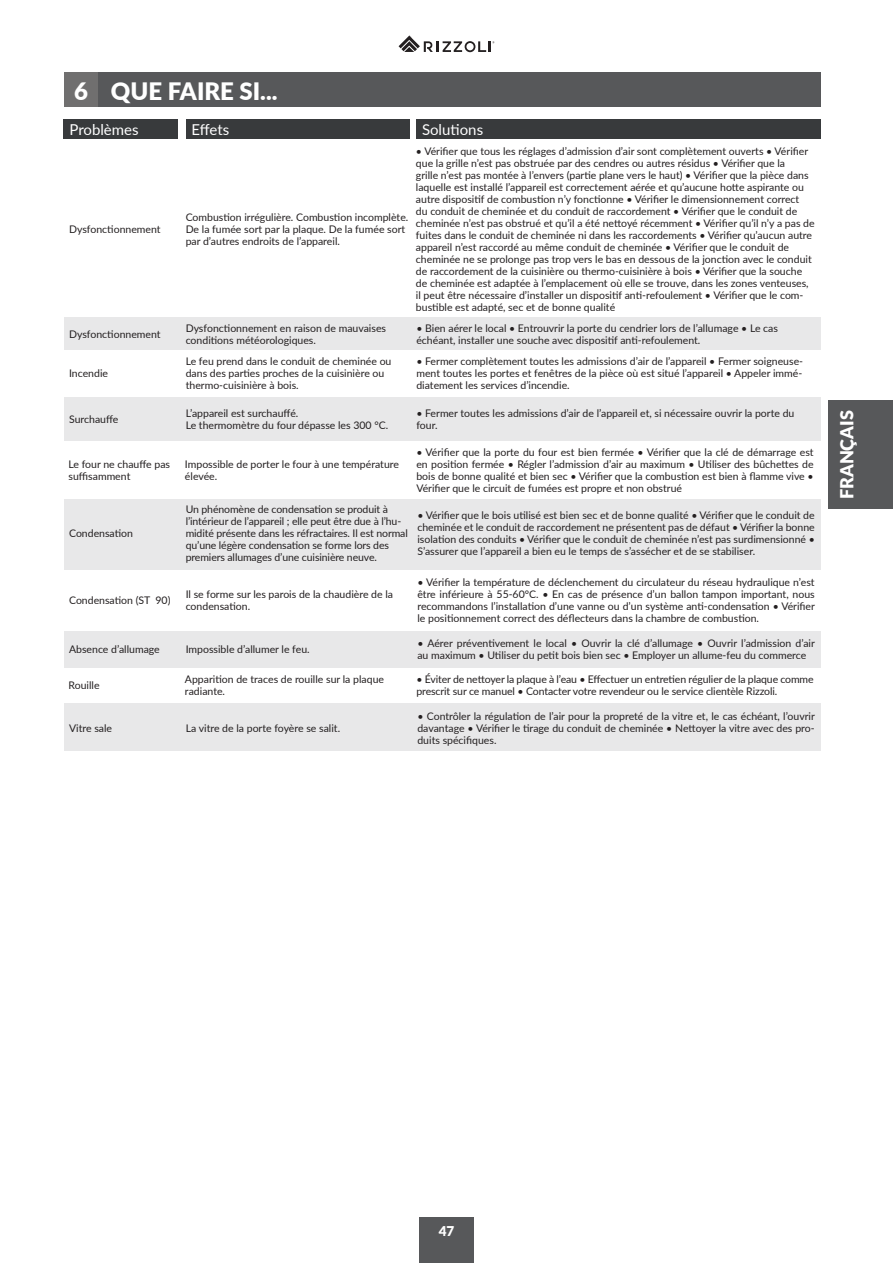
<style>
.page{position:relative;width:893px;height:1263px;background:#fff}
.page>*{position:absolute;margin:0;border:0;box-sizing:border-box;transform-origin:0 0}
.t1{font:900 24px "Lato";color:#fff}
.t2{font:900 18px "Lato";color:#fff}
.t3{font:15px "Lato";color:#fff}
.t4{font:900 13.5px "Lato";color:#fff}
.t5{font:10.5px/12px "Lato";color:#231f20}
</style>
<div class="page">
<div style="left:419px;top:1217px;width:54px;height:46px;background:#57585a"></div>
<div style="left:828px;top:401px;width:65px;height:108px;background:#57585a"></div>
<svg style="left:399px;top:36px;width:95px;height:16px"></svg>
<div style="left:64px;top:631px;width:757px;height:36px;background:#e8e8e9"></div>
<div style="left:64px;top:703px;width:757px;height:48px;background:#e8e8e9"></div>
<div style="left:64px;top:500px;width:757px;height:70px;background:#e8e8e9"></div>
<div style="left:64px;top:318px;width:757px;height:32px;background:#e8e8e9"></div>
<div style="left:64px;top:397px;width:757px;height:43px;background:#e8e8e9"></div>
<div style="left:64px;top:72px;width:34px;height:35px;background:#706f6f"></div>
<div style="left:98px;top:72px;width:723px;height:35px;background:#57585a"></div>
<div style="left:64px;top:119px;width:114px;height:20px;background:#383a3c"></div>
<div style="left:186px;top:119px;width:223px;height:20px;background:#383a3c"></div>
<div style="left:416px;top:119px;width:405px;height:20px;background:#383a3c"></div>
<p class="t1" style="left:74px;top:73px;width:15px">6</p>
<p class="t1" style="left:111px;top:73px;width:168px">QUE FAIRE SI...</p>
<p class="t3" style="left:69px;top:118px;width:71px">Problèmes</p>
<p class="t3" style="left:191px;top:118px;width:39px">Effets</p>
<p class="t3" style="left:422px;top:118px;width:63px">Solutions</p>
<p class="t5" style="left:69px;top:222px;width:93px">Dysfonctionnement</p>
<p class="t5" style="left:186px;top:210px;width:224px">Combustion irrégulière. Combustion incomplète.<br>De la fumée sort par la plaque. De la fumée sort par d’autres endroits de l’appareil.</p>
<p class="t5" style="left:416px;top:144px;width:400px">• Vérifier que tous les réglages d’admission d’air sont complètement ouverts • Vérifier que la grille n’est pas obstruée par des cendres ou autres résidus • Vérifier que la<br>grille n’est pas montée à l’envers (partie plane vers le haut) • Vérifier que la pièce dans laquelle est installé l’appareil est correctement aérée et qu’aucune hotte aspirante ou autre dispositif de combustion n’y fonctionne • Vérifier le dimensionnement correct<br>du conduit de cheminée et du conduit de raccordement • Vérifier que le conduit de cheminée n’est pas obstrué et qu’il a été nettoyé récemment • Vérifier qu’il n’y a pas de fuites dans le conduit de cheminée ni dans les raccordements • Vérifier qu’aucun autre appareil n’est raccordé au même conduit de cheminée • Vérifier que le conduit de cheminée ne se prolonge pas trop vers le bas en dessous de la jonction avec le conduit de raccordement de la cuisinière ou thermo-cuisinière à bois • Vérifier que la souche de cheminée est adaptée à l’emplacement où elle se trouve, dans les zones venteuses, il peut être nécessaire d’installer un dispositif anti-refoulement • Vérifier que le com&shy;bustible est adapté, sec et de bonne qualité</p>
<p class="t5" style="left:69px;top:328px;width:93px">Dysfonctionnement</p>
<p class="t5" style="left:186px;top:322px;width:202px">Dysfonctionnement en raison de mauvaises conditions météorologiques.</p>
<p class="t5" style="left:416px;top:322px;width:363px">• Bien aérer le local • Entrouvrir la porte du cendrier lors de l’allumage • Le cas échéant, installer une souche avec dispositif anti-refoulement.</p>
<p class="t5" style="left:69px;top:367px;width:40px">Incendie</p>
<p class="t5" style="left:69px;top:413px;width:51px">Surchauffe</p>
<p class="t5" style="left:69px;top:457px;width:103px">Le four ne chauffe pas suffisamment</p>
<p class="t5" style="left:69px;top:527px;width:65px">Condensation</p>
<p class="t5" style="left:69px;top:594px;width:103px">Condensation (ST 90)</p>
<p class="t5" style="left:69px;top:643px;width:92px">Absence d’allumage</p>
<p class="t5" style="left:69px;top:679px;width:33px">Rouille</p>
<p class="t5" style="left:186px;top:355px;width:207px">Le feu prend dans le conduit de cheminée ou dans des parties proches de la cuisinière ou thermo-cuisinière à bois.</p>
<p class="t5" style="left:186px;top:407px;width:114px">L’appareil est surchauffé.</p>
<p class="t5" style="left:186px;top:419px;width:204px">Le thermomètre du four dépasse les 300 °C.</p>
<p class="t5" style="left:185px;top:457px;width:216px">Impossible de porter le four à une température élevée.</p>
<p class="t5" style="left:186px;top:503px;width:224px">Un phénomène de condensation se produit à l’intérieur de l’appareil ; elle peut être due à l’hu&shy;midité présente dans les réfractaires. Il est normal qu’une légère condensation se forme lors des premiers allumages d’une cuisinière neuve.</p>
<p class="t5" style="left:186px;top:588px;width:209px">Il se forme sur les parois de la chaudière de la condensation.</p>
<p class="t5" style="left:186px;top:643px;width:125px">Impossible d’allumer le feu.</p>
<p class="t5" style="left:185px;top:673px;width:201px">Apparition de traces de rouille sur la plaque radiante.</p>
<p class="t5" style="left:69px;top:721px;width:45px">Vitre sale</p>
<p class="t5" style="left:186px;top:721px;width:156px">La vitre de la porte foyère se salit.</p>
<p class="t5" style="left:416px;top:355px;width:388px;text-align:justify">• Fermer complètement toutes les admissions d’air de l’appareil • Fermer soigneuse&shy;ment toutes les portes et fenêtres de la pièce où est situé l’appareil • Appeler immé&shy;diatement les services d’incendie.</p>
<p class="t5" style="left:416px;top:407px;width:380px">• Fermer toutes les admissions d’air de l’appareil et, si nécessaire ouvrir la porte du four.</p>
<p class="t5" style="left:416px;top:445px;width:399px;text-align:justify">• Vérifier que la porte du four est bien fermée • Vérifier que la clé de démarrage est en position fermée • Régler l’admission d’air au maximum • Utiliser des bûchettes de bois de bonne qualité et bien sec • Vérifier que la combustion est bien à flamme vive • Vérifier que le circuit de fumées est propre et non obstrué</p>
<p class="t5" style="left:417px;top:509px;width:399px;text-align:justify">• Vérifier que le bois utilisé est bien sec et de bonne qualité • Vérifier que le conduit de cheminée et le conduit de raccordement ne présentent pas de défaut • Vérifier la bonne isolation des conduits • Vérifier que le conduit de cheminée n’est pas surdimensionné • S’assurer que l’appareil a bien eu le temps de s’assécher et de se stabiliser.</p>
<p class="t5" style="left:417px;top:576px;width:399px;text-align:justify">• Vérifier la température de déclenchement du circulateur du réseau hydraulique n’est être inférieure à 55-60°C. • En cas de présence d’un ballon tampon important, nous recommandons l’installation d’une vanne ou d’un système anti-condensation • Vérifier le positionnement correct des déflecteurs dans la chambre de combustion.</p>
<p class="t5" style="left:417px;top:637px;width:399px">• Aérer préventivement le local • Ouvrir la clé d’allumage • Ouvrir l’admission d’air au maximum • Utiliser du petit bois bien sec • Employer un allume-feu du commerce</p>
<p class="t5" style="left:416px;top:673px;width:399px">• Éviter de nettoyer la plaque à l’eau • Effectuer un entretien régulier de la plaque comme prescrit sur ce manuel • Contacter votre revendeur ou le service clientèle Rizzoli.</p>
<p class="t5" style="left:417px;top:709px;width:399px;text-align:justify">• Contrôler la régulation de l’air pour la propreté de la vitre et, le cas échéant, l’ouvrir davantage • Vérifier le tirage du conduit de cheminée • Nettoyer la vitre avec des pro&shy;duits spécifiques.</p>
<h2 class="t2" style="left:833px;top:499px;width:90px;rotate:-90deg">FRANÇAIS</h2>
<p class="t4" style="left:439px;top:1220px;width:17px">47</p>
</div>
